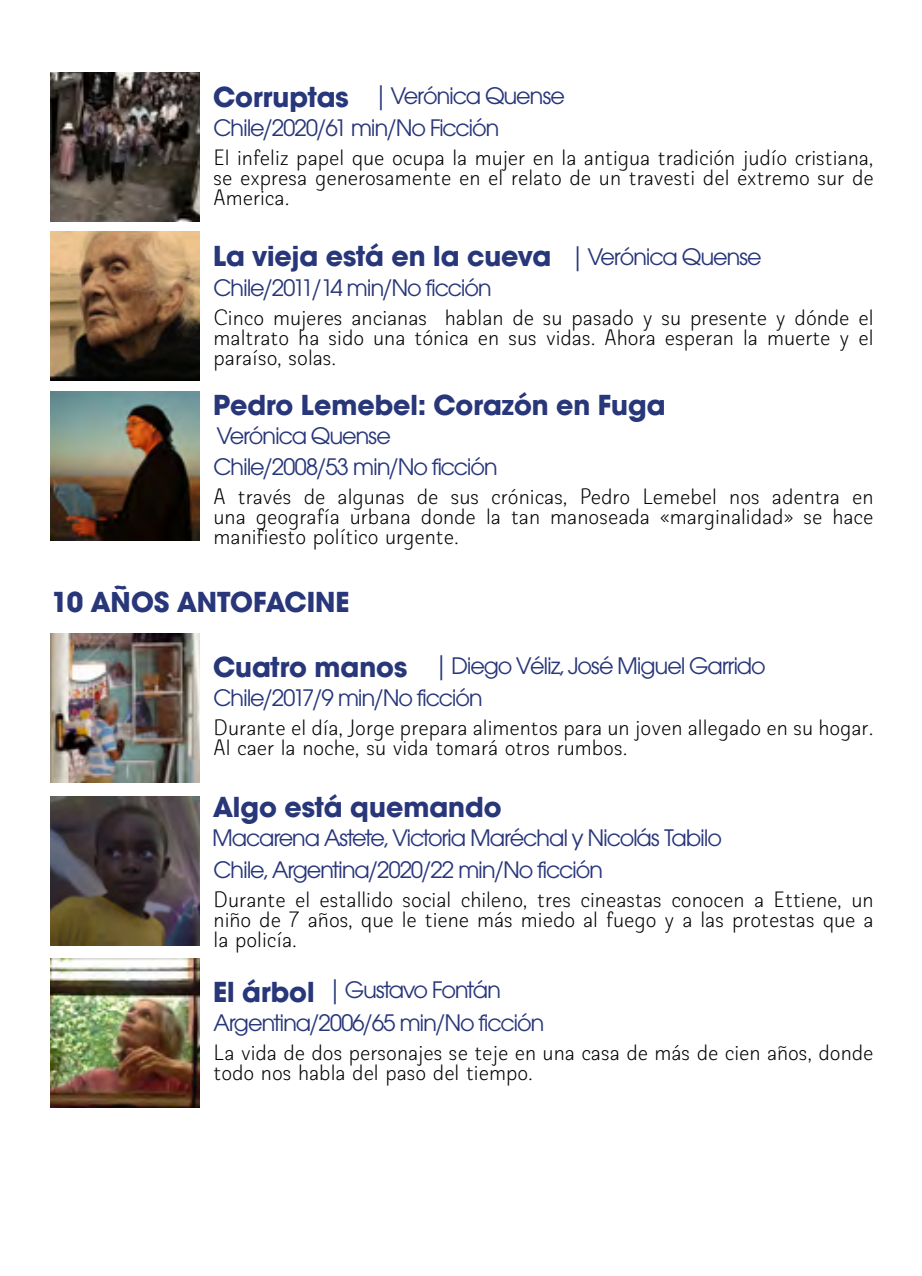
<style>
.page{position:relative;width:922px;height:1276px;background:#fff}
.page>*{position:absolute;margin:0;border:0;box-sizing:border-box;transform-origin:0 0}
.t1{font:700 30px "Avant Gard EF";color:#28367a}
.t2{font:25px "Avant Gard EF";letter-spacing:-.05em;color:#28367a}
.t3{font:22.5px/20px "Biblioteca Sans";color:#000;text-align:justify}
.s1{font-weight:700;font-size:30px}
</style>
<div class="page">
<img style="left:51px;top:72px;width:149px;height:149px">
<img style="left:51px;top:232px;width:149px;height:149px">
<img style="left:51px;top:391px;width:149px;height:149px">
<img style="left:51px;top:958px;width:149px;height:149px">
<img style="left:51px;top:633px;width:149px;height:149px">
<img style="left:51px;top:796px;width:149px;height:149px">
<h1 class="t1" style="left:213px;top:79px;width:137px">Corruptas</h1>
<p class="t2" style="left:374px;top:81px;width:192px">| Verónica Quense</p>
<p class="t2" style="left:213px;top:114px;width:287px">Chile/2020/61 min/No Ficción</p>
<p class="t3" style="left:213px;top:148px;width:661px">El infeliz papel que ocupa la mujer en la antigua tradición judío cristiana, se expresa generosamente en el relato de un travesti del extremo sur de America.</p>
<h1 class="t1" style="left:213px;top:238px;width:339px">La vieja está en la cueva</h1>
<p class="t2" style="left:571px;top:242px;width:192px">| Verónica Quense</p>
<p class="t2" style="left:213px;top:273px;width:279px">Chile/2011/14 min/No ficción</p>
<p class="t3" style="left:213px;top:308px;width:661px">Cinco mujeres ancianas hablan de su pasado y su presente y dónde el maltrato ha sido una tónica en sus vidas. Ahora esperan la muerte y el paraíso, solas.</p>
<h1 class="t1" style="left:213px;top:387px;width:454px">Pedro Lemebel: Corazón en Fuga</h1>
<p class="t2" style="left:217px;top:421px;width:175px">Verónica Quense</p>
<p class="t2" style="left:213px;top:452px;width:286px">Chile/2008/53 min/No ficción</p>
<p class="t3" style="left:213px;top:486px;width:661px">A través de algunas de sus crónicas, Pedro Lemebel nos adentra en una geografía urbana donde la tan manoseada «marginalidad» se hace manifiesto político urgente.</p>
<h1 class="t1" style="left:51px;top:583px;width:300px">10 AÑOS ANTOFACINE</h1>
<h1 class="t1" style="left:213px;top:648px;width:196px">Cuatro manos</h1>
<p class="t2" style="left:435px;top:652px;width:332px">| Diego Véliz, José Miguel Garrido</p>
<p class="t2" style="left:213px;top:683px;width:271px">Chile/2017/9 min/No ficción</p>
<p class="t3" style="left:213px;top:718px;width:661px">Durante el día, Jorge prepara alimentos para un joven allegado en su hogar.<br>Al caer la noche, su vida tomará otros rumbos.</p>
<h1 class="t1" style="left:213px;top:788px;width:290px">Algo está quemando</h1>
<p class="t2" style="left:212px;top:823px;width:511px">Macarena Astete, Victoria Maréchal y Nicolás Tabilo</p>
<p class="t2" style="left:213px;top:855px;width:391px">Chile, Argentina/2020/22 min/No ficción</p>
<p class="t3" style="left:213px;top:889px;width:661px">Durante el estallido social chileno, tres cineastas conocen a Ettiene, un niño de 7 años, que le tiene más miedo al fuego y a las protestas que a la policía.</p>
<p class="t2" style="left:213px;top:975px;width:289px"><span class="s1">El árbol</span> | Gustavo Fontán</p>
<p class="t2" style="left:213px;top:1008px;width:332px">Argentina/2006/65 min/No ficción</p>
<p class="t3" style="left:213px;top:1043px;width:661px">La vida de dos personajes se teje en una casa de más de cien años, donde todo nos habla del paso del tiempo.</p>
</div>
